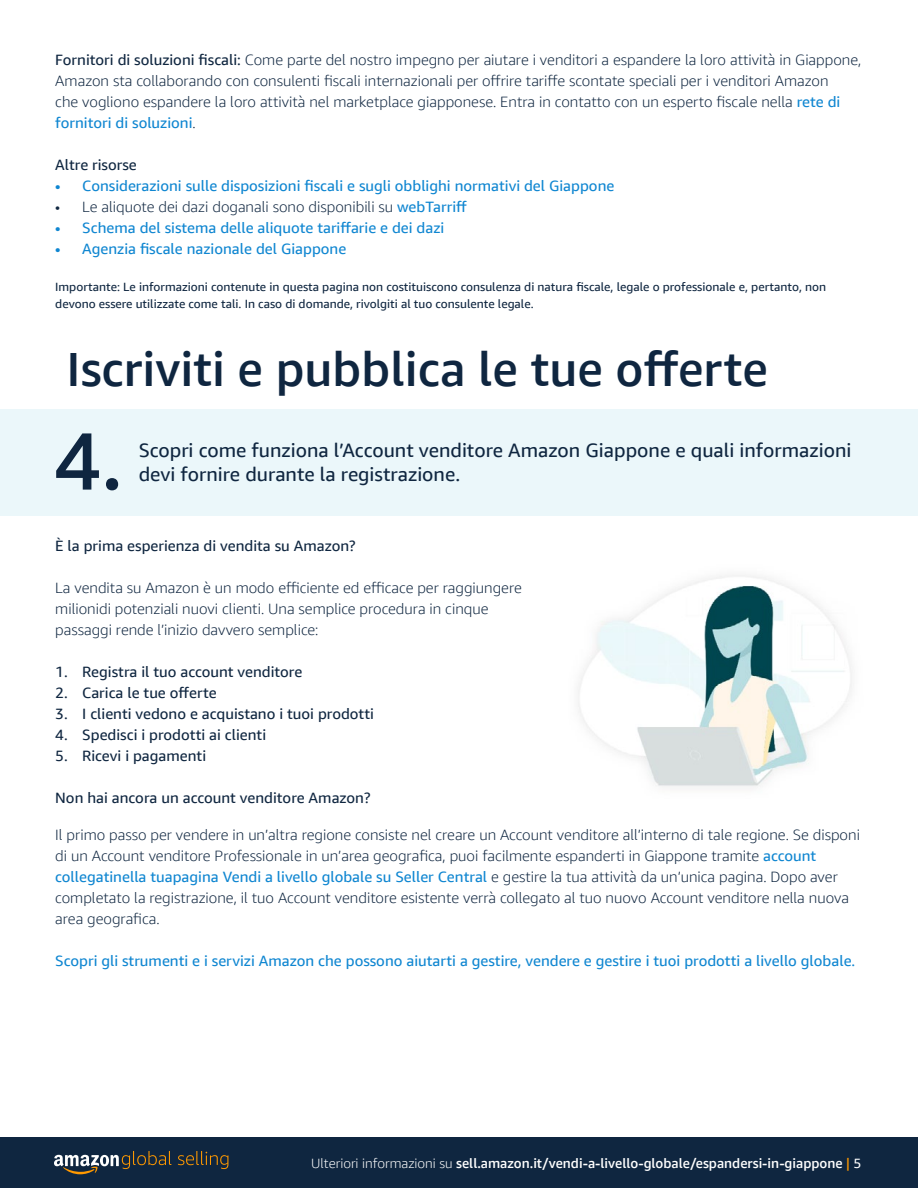
<style>
.page{position:relative;width:918px;height:1188px;background:#fff}
.page>*{position:absolute;margin:0;border:0;box-sizing:border-box;transform-origin:0 0}
.t1{font:500 81px "Amazon Ember";color:#0f2640}
.t2{font:500 48px "Amazon Ember";color:#0f2640}
.t3{font:19.5px/23.4px "Amazon Ember Display";color:#0f2640}
.t4{font:300 15px/21px "Amazon Ember Display";color:#0f2640}
.t5{font:15px "Amazon Ember Display";color:#0f86d1}
.t6{font:15px "Amazon Ember Display";color:#0f2640}
.t7{font:500 13.5px "Amazon Ember Display";color:#fff}
.t8{font:12px/16.5px "Amazon Ember Display";color:#0f2640}
.s1{font-weight:400}
.s2{font-weight:400;color:#0f86d1}
.s3{font-weight:300}
.s4{font-weight:400;color:#f90}
</style>
<div class="page">
<div style="left:0;top:1137px;width:918px;height:51px;background:#0f2640"></div>
<svg style="left:54px;top:1151px;width:174px;height:23px"></svg>
<img style="left:578px;top:575px;width:274px;height:212px">
<div style="left:0;top:409px;width:918px;height:106px;background:#ebf7fa"></div>
<p class="t4" style="left:55px;top:49px;width:808px"><span class="s1">Fornitori di soluzioni fiscali:</span> Come parte del nostro impegno per aiutare i venditori a espandere la loro attività in Giappone, Amazon sta collaborando con consulenti fiscali internazionali per offrire tariffe scontate speciali per i venditori Amazon<br>che vogliono espandere la loro attività nel marketplace giapponese. Entra in contatto con un esperto fiscale nella <span class="s2">rete di fornitori di soluzioni</span>.</p>
<p class="t6" style="left:55px;top:155px;width:83px">Altre risorse</p>
<p class="t5" style="left:55px;top:176px;width:561px">• Considerazioni sulle disposizioni fiscali e sugli obblighi normativi del Giappone</p>
<p class="t4" style="left:55px;top:196px;width:413px">• Le aliquote dei dazi doganali sono disponibili su <span class="s2">webTarriff</span></p>
<p class="t5" style="left:55px;top:218px;width:391px">• Schema del sistema delle aliquote tariffarie e dei dazi</p>
<p class="t5" style="left:55px;top:239px;width:293px">• Agenzia fiscale nazionale del Giappone</p>
<p class="t8" style="left:55px;top:279px;width:772px">Importante: Le informazioni contenute in questa pagina non costituiscono consulenza di natura fiscale, legale o professionale e, pertanto, non devono essere utilizzate come tali. In caso di domande, rivolgiti al tuo consulente legale.</p>
<h2 class="t2" style="left:67px;top:339px;width:703px">Iscriviti e pubblica le tue offerte</h2>
<h1 class="t1" style="left:54px;top:411px;width:70px">4.</h1>
<h3 class="t3" style="left:139px;top:439px;width:714px">Scopri come funziona l’Account venditore Amazon Giappone e quali informazioni devi fornire durante la registrazione.</h3>
<p class="t6" style="left:55px;top:536px;width:302px">È la prima esperienza di vendita su Amazon?</p>
<p class="t4" style="left:55px;top:577px;width:468px">La vendita su Amazon è un modo efficiente ed efficace per raggiungere milionidi potenziali nuovi clienti. Una semplice procedura in cinque passaggi rende l’inizio davvero semplice:</p>
<p class="t6" style="left:55px;top:662px;width:249px">1. Registra il tuo account venditore</p>
<p class="t6" style="left:55px;top:683px;width:163px">2. Carica le tue offerte</p>
<p class="t6" style="left:55px;top:704px;width:320px">3. I clienti vedono e acquistano i tuoi prodotti</p>
<p class="t6" style="left:55px;top:725px;width:212px">4. Spedisci i prodotti ai clienti</p>
<p class="t6" style="left:55px;top:746px;width:152px">5. Ricevi i pagamenti</p>
<p class="t6" style="left:55px;top:788px;width:317px">Non hai ancora un account venditore Amazon?</p>
<p class="t4" style="left:55px;top:824px;width:806px">Il primo passo per vendere in un’altra regione consiste nel creare un Account venditore all’interno di tale regione. Se disponi di un Account venditore Professionale in un’area geografica, puoi facilmente espanderti in Giappone tramite <span class="s2">account collegatinella tuapagina Vendi a livello globale su Seller Central</span> e gestire la tua attività da un’unica pagina. Dopo aver completato la registrazione, il tuo Account venditore esistente verrà collegato al tuo nuovo Account venditore nella nuova area geografica.</p>
<p class="t5" style="left:55px;top:951px;width:802px">Scopri gli strumenti e i servizi Amazon che possono aiutarti a gestire, vendere e gestire i tuoi prodotti a livello globale.</p>
<p class="t7" style="left:311px;top:1154px;width:552px"><span class="s3">Ulteriori informazioni su</span> sell.amazon.it/vendi-a-livello-globale/espandersi-in-giappone <span class="s4">|</span> <span class="s1">5</span></p>
</div>
